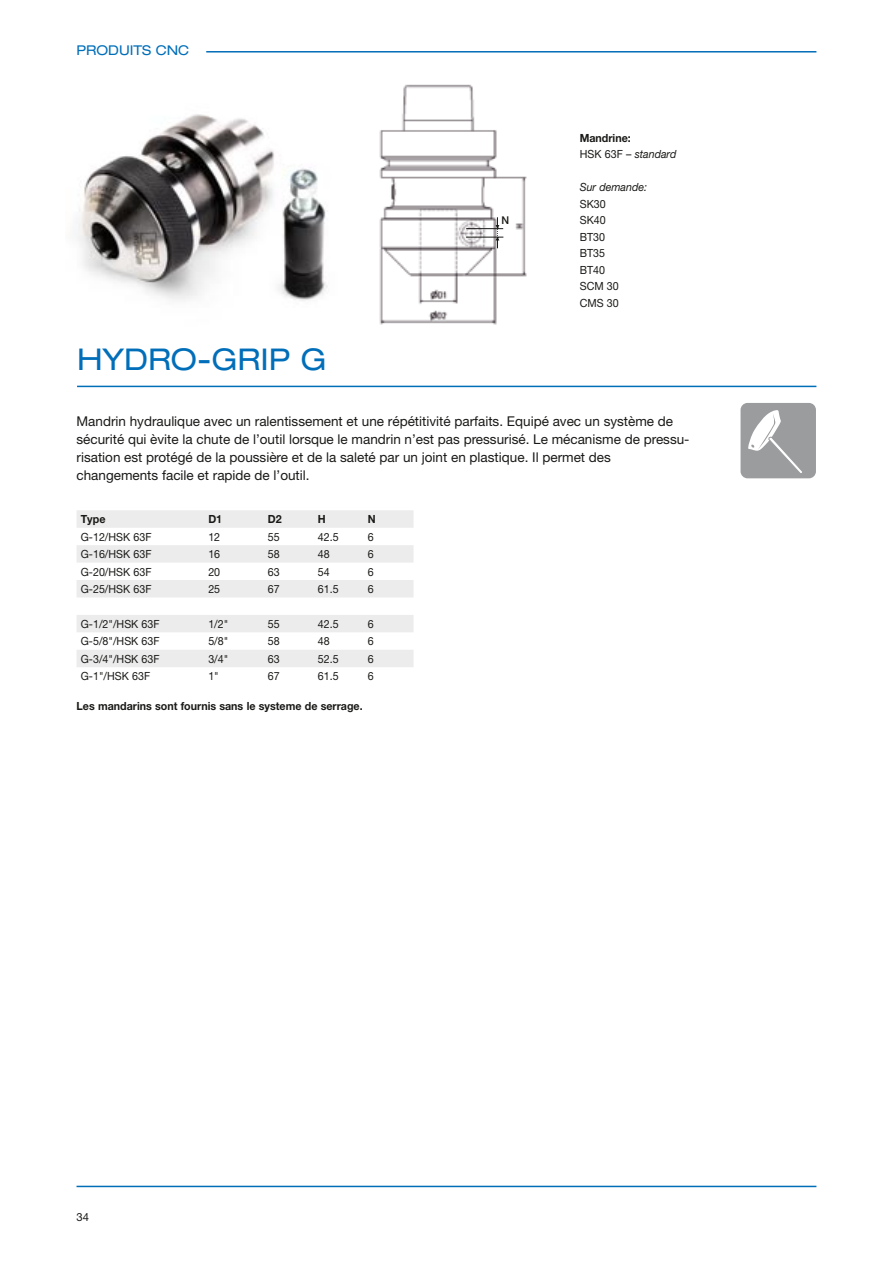
<style>
.page{position:relative;width:893px;height:1263px;background:#fff}
.page>*{position:absolute;margin:0;border:0;box-sizing:border-box;transform-origin:0 0}
.t1{font:expanded 30px "Helvetica Neue";color:#006eb9}
.t2{font:13.5px/18px "Helvetica Neue";color:#191917}
.t3{font:expanded 13.5px "Helvetica Neue";color:#006eb9}
.t4{font:11.25px/16.5px "Helvetica Neue";color:#191917;scale:.95 1}
.t5{font:700 11.25px/16.5px "Helvetica Neue";color:#191917;scale:.95 1}
.t6{font:italic 11.25px "Helvetica Neue";color:#191917;scale:.95 1}
.t7{font:11.25px "Helvetica Neue";color:#191917}
.t8{font:500 10.8px "Helvetica Neue";color:#191917}
.s1{font-weight:400}
.s2{font-weight:400;font-style:italic}
</style>
<div class="page">
<hr style="left:77px;top:1186px;width:739px;height:1px;background:#006eb9">
<img style="left:75px;top:114px;width:253px;height:187px">
<img style="left:379px;top:84px;width:148px;height:241px">
<hr style="left:466px;top:228px;width:37px;height:1px;background:#191917">
<hr style="left:466px;top:237px;width:37px;height:1px;background:#191917">
<svg style="left:496px;top:217px;width:3px;height:31px"></svg>
<hr style="left:77px;top:386px;width:739px;height:1px;background:#006eb9">
<div style="left:740px;top:403px;width:76px;height:75px;background:#9b9c9e;border-radius:7px"></div>
<svg style="left:748px;top:410px;width:54px;height:63px"></svg>
<hr style="left:206px;top:51px;width:610px;height:2px;background:#006eb9">
<svg style="left:77px;top:510px;width:337px;height:157px;fill:#ececec"></svg>
<p class="t3" style="left:77px;top:42px;width:114px">PRODUITS CNC</p>
<h1 class="t1" style="left:77px;top:341px;width:251px">HYDRO-GRIP G</h1>
<p class="t8" style="left:501px;top:214px;width:9px">N</p>
<p class="t5" style="left:580px;top:129px;width:103px">Mandrine:<br><span class="s1">HSK 63 F –</span> <span class="s2">standard</span></p>
<p class="t6" style="left:580px;top:181px;width:72px">Sur demande:</p>
<p class="t4" style="left:580px;top:195px;width:43px">SK30<br>SK40<br>BT30<br>BT35<br>BT40<br>SCM 30<br>CMS 30</p>
<p class="t2" style="left:77px;top:412px;width:614px">Mandrin hydraulique avec un ralentissement et une répétitivité parfaits. Equipé avec un système de sécurité qui èvite la chute de l’outil lorsque le mandrin n’est pas pressurisé. Le mécanisme de pressu&shy;risation est protégé de la poussière et de la saleté par un joint en plastique. Il permet des changements facile et rapide de l’outil.</p>
<p class="t5" style="left:81px;top:511px;width:28px">Type</p>
<p class="t5" style="left:208px;top:511px;width:16px">D1</p>
<p class="t5" style="left:268px;top:511px;width:16px">D2</p>
<p class="t5" style="left:318px;top:511px;width:10px">H</p>
<p class="t5" style="left:368px;top:511px;width:10px">N</p>
<p class="t4" style="left:81px;top:528px;width:76px">G-12/HSK 63F</p>
<p class="t4" style="left:208px;top:528px;width:7px">12</p>
<p class="t4" style="left:268px;top:528px;width:7px">55</p>
<p class="t4" style="left:318px;top:528px;width:22px">42.5</p>
<p class="t4" style="left:368px;top:528px;width:7px">6</p>
<p class="t4" style="left:81px;top:546px;width:76px">G-16/HSK 63F</p>
<p class="t4" style="left:208px;top:546px;width:7px">16</p>
<p class="t4" style="left:268px;top:546px;width:14px">58</p>
<p class="t4" style="left:318px;top:546px;width:14px">48</p>
<p class="t4" style="left:368px;top:546px;width:7px">6</p>
<p class="t4" style="left:81px;top:563px;width:76px">G-20/HSK 63F</p>
<p class="t4" style="left:208px;top:563px;width:14px">20</p>
<p class="t4" style="left:268px;top:563px;width:7px">63</p>
<p class="t4" style="left:318px;top:563px;width:7px">54</p>
<p class="t4" style="left:368px;top:563px;width:7px">6</p>
<p class="t4" style="left:81px;top:581px;width:76px">G-25/HSK 63F</p>
<p class="t4" style="left:208px;top:581px;width:7px">25</p>
<p class="t4" style="left:268px;top:581px;width:14px">67</p>
<p class="t4" style="left:318px;top:581px;width:22px">61 .5</p>
<p class="t4" style="left:368px;top:581px;width:7px">6</p>
<p class="t4" style="left:81px;top:616px;width:85px">G-1 /2"/HSK 63F</p>
<p class="t4" style="left:208px;top:616px;width:23px">1/2"</p>
<p class="t4" style="left:268px;top:616px;width:7px">55</p>
<p class="t4" style="left:318px;top:616px;width:22px">42.5</p>
<p class="t4" style="left:368px;top:616px;width:7px">6</p>
<p class="t4" style="left:81px;top:633px;width:85px">G-5/8"/HSK 63F</p>
<p class="t4" style="left:208px;top:633px;width:23px">5/8"</p>
<p class="t4" style="left:268px;top:633px;width:14px">58</p>
<p class="t4" style="left:318px;top:633px;width:14px">48</p>
<p class="t4" style="left:368px;top:633px;width:7px">6</p>
<p class="t4" style="left:81px;top:650px;width:85px">G-3/4"/HSK 63F</p>
<p class="t4" style="left:208px;top:650px;width:23px">3/4"</p>
<p class="t4" style="left:268px;top:650px;width:7px">63</p>
<p class="t4" style="left:318px;top:650px;width:22px">52.5</p>
<p class="t4" style="left:368px;top:650px;width:7px">6</p>
<p class="t4" style="left:81px;top:668px;width:75px">G-1 "/HSK 63F</p>
<p class="t4" style="left:208px;top:668px;width:13px">1 "</p>
<p class="t4" style="left:268px;top:668px;width:14px">67</p>
<p class="t4" style="left:318px;top:668px;width:22px">61 .5</p>
<p class="t4" style="left:368px;top:668px;width:7px">6</p>
<p class="t5" style="left:77px;top:698px;width:303px">Les mandarins sont fournis sans le systeme de serrage.</p>
<p class="t7" style="left:77px;top:1210px;width:7px">34</p>
</div>
